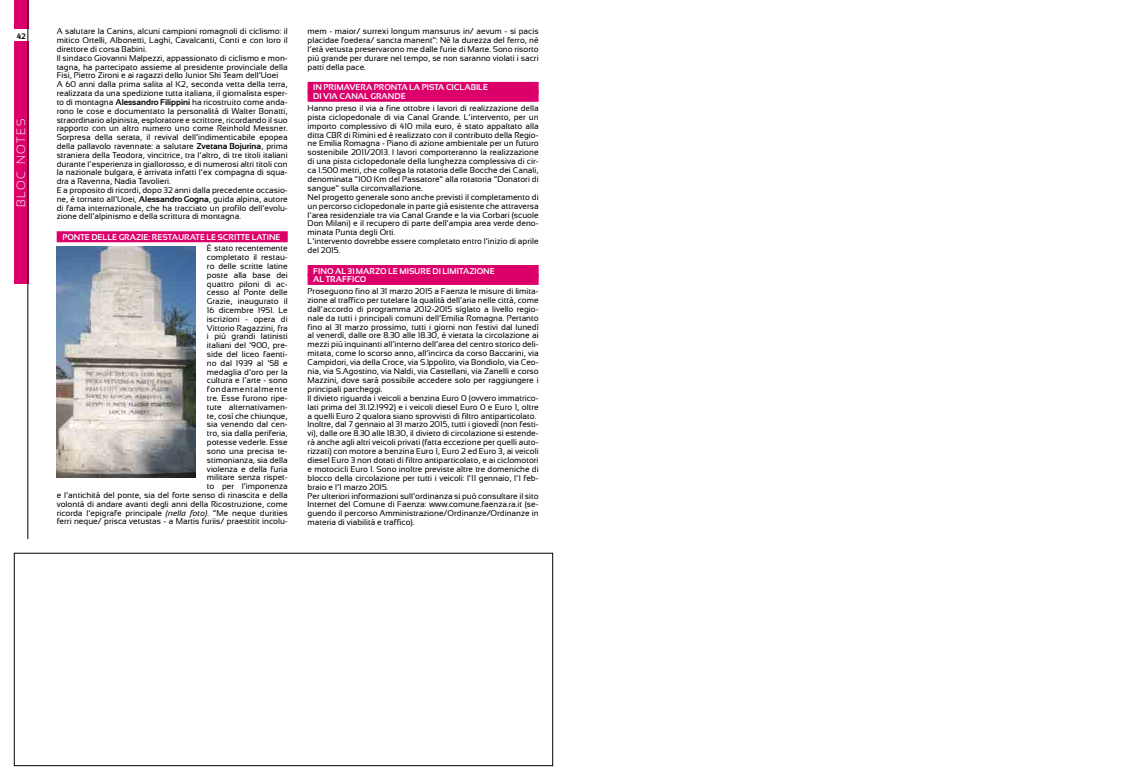
<style>
.page{position:relative;width:1134px;height:780px;background:#fff}
.page>*{position:absolute;margin:0;border:0;box-sizing:border-box;transform-origin:0 0}
.t1{font:300 12px "Sansation";letter-spacing:.14em;color:#fff}
.t2{font:8.3px/8.8px "Sansation";color:#000}
.t3{font:700 8.3px/8.9px "Sansation";color:#fff}
.t4{font:700 8px "Sansation";color:#000}
.s1{font-weight:700}
.s2{font-style:italic}
</style>
<div class="page">
<div style="left:57px;top:231px;width:231px;height:11px;background:#dc006b"></div>
<div style="left:308px;top:82px;width:231px;height:11px;background:#dc006b"></div>
<div style="left:308px;top:91px;width:231px;height:11px;background:#dc006b"></div>
<div style="left:308px;top:265px;width:231px;height:11px;background:#dc006b"></div>
<div style="left:308px;top:274px;width:231px;height:11px;background:#dc006b"></div>
<div style="left:14px;top:41px;width:14px;height:242px;background:#dc006b"></div>
<div style="left:14px;top:0;width:14px;height:28px;background:#dc006b"></div>
<hr style="left:27px;top:0;width:1px;height:539px;background:#000">
<img style="left:57px;top:247px;width:139px;height:231px">
<p class="t4" style="left:17px;top:31px;width:10px">42</p>
<h1 class="t1" style="left:14px;top:207px;width:90px;rotate:-90deg">bloc notes</h1>
<p class="t2" style="left:57px;top:27px;width:233px">A salutare la Canins, alcuni campioni romagnoli di ciclismo: il mitico Ortelli, Albonetti, Laghi, Cavalcanti, Conti e con loro il direttore di corsa Babini.<br>Il sindaco Giovanni Malpezzi, appassionato di ciclismo e mon&shy;tagna, ha partecipato assieme al presidente provinciale della Fisi, Pietro Zironi e ai ragazzi dello Junior Ski Team dell’Uoei<br>A 60 anni dalla prima salita al K2, seconda vetta della terra, realizzata da una spedizione tutta italiana, il giornalista esper&shy;to di montagna <span class="s1">Alessandro Filippini</span> ha ricostruito come anda&shy;rono le cose e documentato la personalità di Walter Bonatti, straordinario alpinista, esploratore e scrittore, ricordando il suo rapporto con un altro numero uno come Reinhold Messner.<br>Sorpresa della serata, il revival dell’indimenticabile epopea della pallavolo ravennate: a salutare <span class="s1">Zvetana Bojurina</span>, prima straniera della Teodora, vincitrice, tra l’altro, di tre titoli italiani durante l’esperienza in giallorosso, e di numerosi altri titoli con la nazionale bulgara, è arrivata infatti l’ex compagna di squa&shy;dra a Ravenna, Nadia Tavolieri.<br>E a proposito di ricordi, dopo 32 anni dalla precedente occasio&shy;ne, è tornato all’Uoei, <span class="s1">Alessandro Gogna</span>, guida alpina, autore di fama internazionale, che ha tracciato un profilo dell’evolu&shy;zione dell’alpinismo e della scrittura di montagna.</p>
<p class="t3" style="left:62px;top:232px;width:12px">Ponte</p>
<p class="t3" style="left:91px;top:232px;width:6px">delle</p>
<p class="t3" style="left:119px;top:232px;width:12px">Grazie</p>
<p class="t3" style="left:149px;top:232px;width:10px">: restaurate</p>
<p class="t3" style="left:206px;top:232px;width:17px">le scritte</p>
<p class="t3" style="left:252px;top:232px;width:6px">latine</p>
<p class="t2" style="left:57px;top:244px;width:233px;text-align:right">È stato recentemente<br>completato il restau-<br>ro delle scritte latine<br>poste alla base dei<br>quattro piloni di ac-<br>cesso al Ponte delle<br>Grazie, inaugurato il<br>16 dicembre 1951. Le<br>iscrizioni - opera di<br>Vittorio Ragazzini, fra<br>i più grandi latinisti<br>italiani del ‘900, pre-<br>side del liceo faenti-<br>no dal 1939 al ‘58 e<br>medaglia d’oro per la<br>cultura e l’arte - sono<br>fondamentalmente<br>tre. Esse furono ripe-<br>tute alternativamen-<br>te, così che chiunque,<br>sia venendo dal cen-<br>tro, sia dalla periferia,<br>potesse vederle. Esse<br>sono una precisa te-<br>stimonianza, sia della<br>violenza e della furia<br>militare senza rispet-<br>to per l’imponenza<br>e l’antichità del ponte, sia del forte senso di rinascita e della volontà di andare avanti degli anni della Ricostruzione, come ricorda l’epigrafe principale <span class="s2">(nella foto)</span>. “Me neque durities ferri neque/ prisca vetustas - a Martis furiis/ praestitit incolu-</p>
<p class="t2" style="left:308px;top:27px;width:233px;text-align:justify">mem - maior/ surrexi longum mansurus in/ aevum - si pacis placidae foedera/ sancta manent”: Né la durezza del ferro, né l’età vetusta preservarono me dalle furie di Marte. Sono risorto più grande per durare nel tempo, se non saranno violati i sacri patti della pace.</p>
<p class="t3" style="left:313px;top:83px;width:176px">IN PRIMAVERA PRONTA LA PISTA CICLABILE<br>DI VIA CANAL GRANDE</p>
<p class="t2" style="left:308px;top:103px;width:233px">Hanno preso il via a fine ottobre i lavori di realizzazione della pista ciclopedonale di via Canal Grande. L’intervento, per un importo complessivo di 410 mila euro, è stato appaltato alla ditta CBR di Rimini ed è realizzato con il contributo della Regio&shy;ne Emilia Romagna - Piano di azione ambientale per un futuro sostenibile 2011/2013. I lavori comporteranno la realizzazione di una pista ciclopedonale della lunghezza complessiva di cir&shy;ca 1.500 metri, che collega la rotatoria delle Bocche dei Canali, denominata “100 Km del Passatore” alla rotatoria “Donatori di sangue” sulla circonvallazione.<br>Nel progetto generale sono anche previsti il completamento di un percorso ciclopedonale in parte già esistente che attraversa l’area residenziale tra via Canal Grande e la via Corbari (scuole Don Milani) e il recupero di parte dell’ampia area verde deno&shy;minata Punta degli Orti.<br>L’intervento dovrebbe essere completato entro l’inizio di aprile del 2015.</p>
<p class="t3" style="left:313px;top:266px;width:183px">FINO AL 31 MARZO LE MISURE DI LIMITAZIONE<br>AL TRAFFICO</p>
<p class="t2" style="left:308px;top:287px;width:233px">Proseguono fino al 31 marzo 2015 a Faenza le misure di limita&shy;zione al traffico per tutelare la qualità dell’aria nelle città, come dall’accordo di programma 2012-2015 siglato a livello regio&shy;nale da tutti i principali comuni dell’Emilia Romagna. Pertanto fino al 31 marzo prossimo, tutti i giorni non festivi dal lunedì al venerdì, dalle ore 8.30 alle 18.30, è vietata la circolazione ai mezzi più inquinanti all’interno dell’area del centro storico deli&shy;mitata, come lo scorso anno, all’incirca da corso Baccarini, via Campidori, via della Croce, via S.Ippolito, via Bondiolo, via Ceo&shy;nia, via S.Agostino, via Naldi, via Castellani, via Zanelli e corso Mazzini, dove sarà possibile accedere solo per raggiungere i principali parcheggi.<br>Il divieto riguarda i veicoli a benzina Euro 0 (ovvero immatrico&shy;lati prima del 31.12.1992) e i veicoli diesel Euro 0 e Euro 1, oltre a quelli Euro 2 qualora siano sprovvisti di filtro antiparticolato.<br>Inoltre, dal 7 gennaio al 31 marzo 2015, tutti i giovedì (non festi&shy;vi), dalle ore 8.30 alle 18.30, il divieto di circolazione si estende&shy;rà anche agli altri veicoli privati (fatta eccezione per quelli auto&shy;rizzati) con motore a benzina Euro 1, Euro 2 ed Euro 3, ai veicoli diesel Euro 3 non dotati di filtro antiparticolato, e ai ciclomotori e motocicli Euro 1. Sono inoltre previste altre tre domeniche di blocco della circolazione per tutti i veicoli: l’11 gennaio, l’1 feb&shy;braio e l’1 marzo 2015.<br>Per ulteriori informazioni sull’ordinanza si può consultare il sito Internet del Comune di Faenza: www.comune.faenza.ra.it (se&shy;guendo il percorso Amministrazione/Ordinanze/Ordinanze in materia di viabilità e traffico).</p>
</div>
